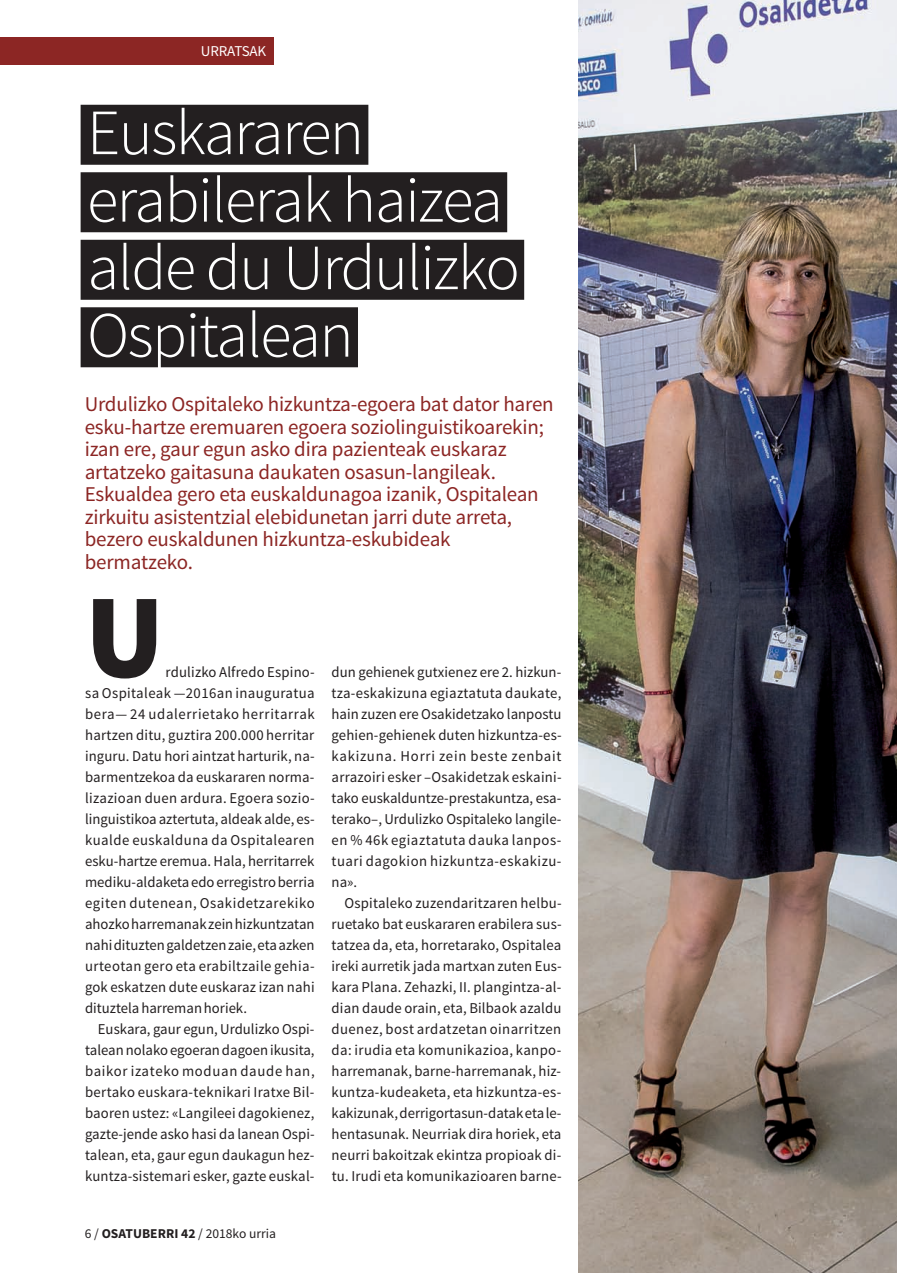
<style>
.page{position:relative;width:897px;height:1273px;background:#fff}
.page>*{position:absolute;margin:0;border:0;box-sizing:border-box;transform-origin:0 0}
.t1{font:900 120px "Source Sans Pro";color:#231f20}
.t2{font:300 64.5px/67.5px "Source Sans Pro";letter-spacing:-.025em;color:#fff}
.t3{font:21px/22.5px "Source Sans Pro";letter-spacing:-.01em;color:#8c2624}
.t4{font:15px/21px "Source Sans Pro";letter-spacing:.015em;color:#231f20;text-align:justify}
.t5{font:15px "Source Sans Pro";letter-spacing:-.015em;color:#fff}
.t6{font:13.5px "Source Sans Pro";color:#231f20}
.s1{font-weight:700}
</style>
<div class="page">
<img style="left:578px;top:0;width:318px;height:1273px">
<div style="left:0;top:37px;width:273px;height:28px;background:#8c2624"></div>
<div style="left:81px;top:105px;width:287px;height:60px;background:#231f20"></div>
<div style="left:81px;top:172px;width:426px;height:60px;background:#231f20"></div>
<div style="left:81px;top:240px;width:443px;height:60px;background:#231f20"></div>
<div style="left:81px;top:307px;width:277px;height:60px;background:#231f20"></div>
<svg style="left:892px;top:0;width:5px;height:3px"></svg>
<p class="t5" style="left:201px;top:42px;width:67px">URRATSAK</p>
<h2 class="t2" style="left:87px;top:99px;width:434px">Euskararen erabilerak haizea alde du Urdulizko<br>Ospitalean</h2>
<p class="t3" style="left:85px;top:393px;width:470px">Urdulizko Ospitaleko hizkuntza-egoera bat dator haren esku-hartze eremuaren egoera soziolinguistikoarekin; izan ere, gaur egun asko dira pazienteak euskaraz artatzeko gaitasuna daukaten osasun-langileak.<br>Eskualdea gero eta euskaldunagoa izanik, Ospitalean zirkuitu asistentzial elebidunetan jarri dute arreta, bezero euskaldunen hizkuntza-eskubideak bermatzeko.</p>
<h1 class="t1" style="left:85px;top:559px;width:81px">U</h1>
<p class="t4" style="left:85px;top:662px;width:231px;text-indent:80px">rdulizko Alfredo Espino&shy;sa Ospitaleak —2016an inauguratua bera— 24 udalerrietako herritarrak hartzen ditu, guztira 200.000 herritar inguru. Datu hori aintzat harturik, na&shy;barmentzekoa da euskararen norma&shy;lizazioan duen ardura. Egoera sozio&shy;linguistikoa aztertuta, aldeak alde, es&shy;kualde euskalduna da Ospitalearen esku-hartze eremua. Hala, herritarrek mediku-aldaketa edo erregistro berria egiten dutenean, Osakidetzarekiko ahozko harremanak zein hizkuntzatan nahi dituzten galdetzen zaie, eta azken urteotan gero eta erabiltzaile gehia&shy;gok eskatzen dute euskaraz izan nahi dituztela harreman horiek.</p>
<p class="t4" style="left:85px;top:1019px;width:231px;text-indent:13px">Euskara, gaur egun, Urdulizko Ospi&shy;talean nolako egoeran dagoen ikusita, baikor izateko moduan daude han, bertako euskara-teknikari Iratxe Bil&shy;baoren ustez: «Langileei dagokienez, gazte-jende asko hasi da lanean Ospi&shy;talean, eta, gaur egun daukagun hez&shy;kuntza-sistemari esker, gazte euskal-</p>
<p class="t4" style="left:331px;top:662px;width:231px">dun gehienek gutxienez ere 2. hizkun&shy;tza-eskakizuna egiaztatuta daukate, hain zuzen ere Osakidetzako lanpostu gehien-gehienek duten hizkuntza-es&shy;kakizuna. Horri zein beste zenbait arrazoiri esker –Osakidetzak eskaini&shy;tako euskalduntze-prestakuntza, esa&shy;terako–, Urdulizko Ospitaleko langile&shy;en % 46k egiaztatuta dauka lanpos&shy;tuari dagokion hizkuntza-eskakizu&shy;na».</p>
<p class="t4" style="left:331px;top:893px;width:231px;text-indent:13px">Ospitaleko zuzendaritzaren helbu&shy;ruetako bat euskararen erabilera sus&shy;tatzea da, eta, horretarako, Ospitalea ireki aurretik jada martxan zuten Eus&shy;kara Plana. Zehazki, II. plangintza-al&shy;dian daude orain, eta, Bilbaok azaldu duenez, bost ardatzetan oinarritzen da: irudia eta komunikazioa, kanpo&shy;harremanak, barne-harremanak, hiz&shy;kuntza-kudeaketa, eta hizkuntza-es&shy;kakizunak, derrigortasun-datak eta le&shy;hentasunak. Neurriak dira horiek, eta neurri bakoitzak ekintza propioak di&shy;tu. Irudi eta komunikazioaren barne-</p>
<p class="t6" style="left:85px;top:1225px;width:193px">6 / <span class="s1">OSATUBERRI 42</span> / 2018ko urria</p>
</div>
